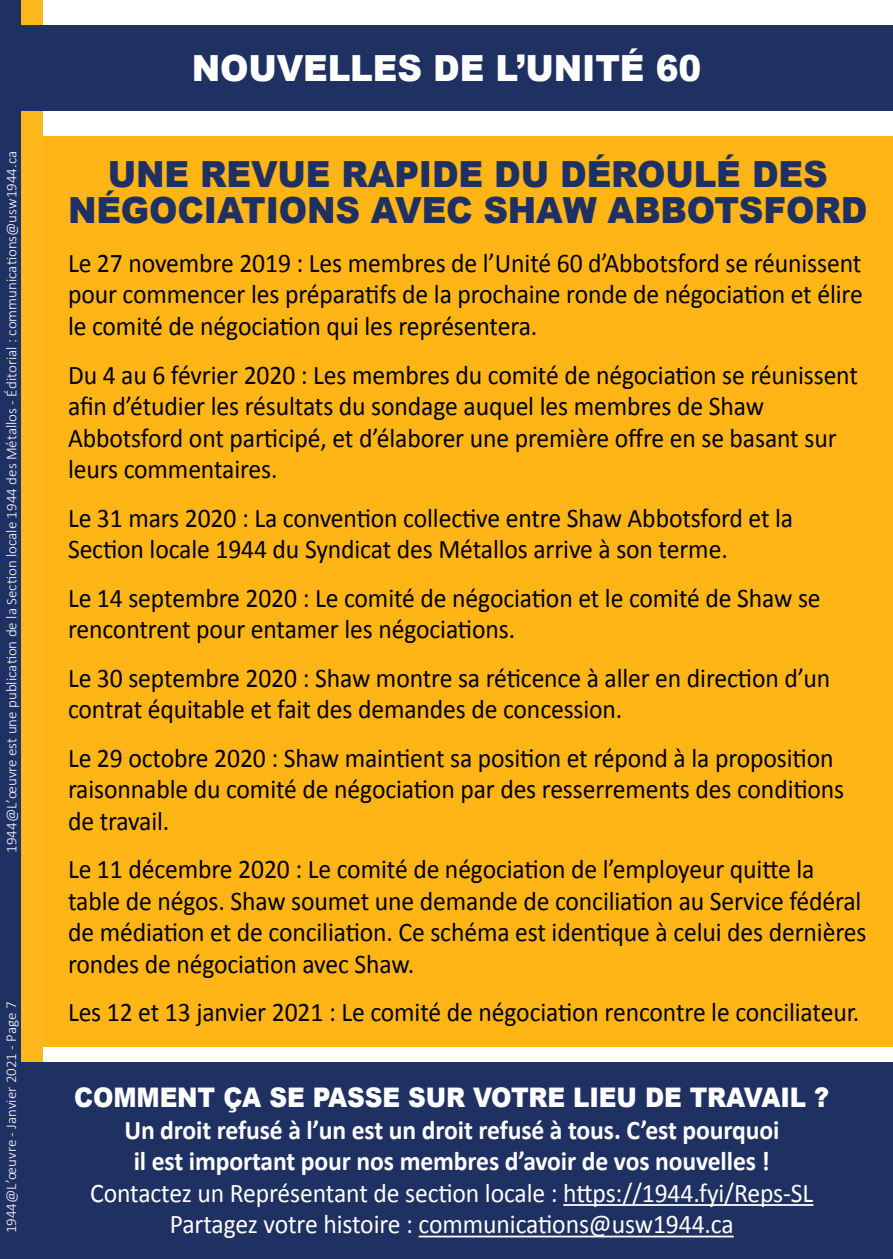
<style>
.page{position:relative;width:893px;height:1259px;background:#fff}
.page>*{position:absolute;margin:0;border:0;box-sizing:border-box;transform-origin:0 0}
.t1{font:900 36px/36px "Arial";letter-spacing:-.005em;color:#1f3162;text-align:center;scale:.95 1}
.t2{font:900 36px "Arial";letter-spacing:-.005em;color:#fff;scale:.95 1}
.t3{font:27px/31.5px "Calibri";letter-spacing:-.005em;color:#000;scale:.95 1}
.t4{font:27px "Calibri";letter-spacing:-.005em;color:#fff;scale:.95 1}
.t5{font:700 27px/31.5px "Calibri";letter-spacing:-.005em;color:#fff;text-align:center;scale:.95 1}
.t6{font:900 27px "Arial";letter-spacing:-.005em;color:#fff;scale:.91 1}
.t7{font:300 15px "Calibri";color:#fff}
</style>
<div class="page">
<div style="left:0;top:0;width:21px;height:1259px;background:#1f3162"></div>
<div style="left:21px;top:0;width:22px;height:1259px;background:#ffb71e"></div>
<div style="left:43px;top:136px;width:850px;height:910px;background:#ffb515"></div>
<div style="left:0;top:26px;width:893px;height:85px;background:#1f3162"></div>
<div style="left:11px;top:1062px;width:882px;height:197px;background:#1f3162"></div>
<hr style="left:563px;top:1204px;width:250px;height:2px;background:#fff">
<hr style="left:419px;top:1235px;width:315px;height:2px;background:#fff">
<p class="t7" style="left:2px;top:853px;width:703px;rotate:-90deg">1944@L’œuvre est une publication de la Section locale 1944 des Métallos - Éditorial : communications@usw1944.ca</p>
<p class="t7" style="left:2px;top:1233px;width:233px;rotate:-90deg">1944@L’œuvre - Janvier 2021 - Page 7</p>
<h1 class="t2" style="left:192px;top:42px;width:538px">NOUVELLES DE L’UNITÉ 60</h1>
<h1 class="t1" style="left:68px;top:155px;width:843px">UNE REVUE RAPIDE DU DÉROULÉ DES<br>NÉGOCIATIONS AVEC SHAW ABBOTSFORD</h1>
<p class="t3" style="left:68px;top:247px;width:838px;text-align:justify">Le 27 novembre 2019 : Les membres de l’Unité 60 d’Abbotsford se réunissent pour commencer les préparatifs de la prochaine ronde de négociation et élire le comité de négociation qui les représentera.</p>
<p class="t3" style="left:68px;top:359px;width:833px">Du 4 au 6 février 2020 : Les membres du comité de négociation se réunissent afin d’étudier les résultats du sondage auquel les membres de Shaw Abbotsford ont participé, et d’élaborer une première offre en se basant sur leurs commentaires.</p>
<p class="t3" style="left:68px;top:502px;width:765px">Le 31 mars 2020 : La convention collective entre Shaw Abbotsford et la<br>Section locale 1944 du Syndicat des Métallos arrive à son terme.</p>
<p class="t3" style="left:68px;top:582px;width:794px">Le 14 septembre 2020 : Le comité de négociation et le comité de Shaw se rencontrent pour entamer les négociations.</p>
<p class="t3" style="left:68px;top:662px;width:804px">Le 30 septembre 2020 : Shaw montre sa réticence à aller en direction d’un contrat équitable et fait des demandes de concession.</p>
<p class="t3" style="left:68px;top:742px;width:819px">Le 29 octobre 2020 : Shaw maintient sa position et répond à la proposition raisonnable du comité de négociation par des resserrements des conditions de travail.</p>
<p class="t3" style="left:68px;top:853px;width:842px">Le 11 décembre 2020 : Le comité de négociation de l’employeur quitte la table de négos. Shaw soumet une demande de conciliation au Service fédéral de médiation et de conciliation. Ce schéma est identique à celui des dernières rondes de négociation avec Shaw.</p>
<p class="t3" style="left:68px;top:996px;width:834px">Les 12 et 13 janvier 2021 : Le comité de négociation rencontre le conciliateur.</p>
<p class="t6" style="left:74px;top:1078px;width:831px">COMMENT ÇA SE PASSE SUR VOTRE LIEU DE TRAVAIL ?</p>
<p class="t5" style="left:124px;top:1114px;width:691px">Un droit refusé à l’un est un droit refusé à tous. C’est pourquoi il est important pour nos membres d’avoir de vos nouvelles !</p>
<p class="t4" style="left:90px;top:1176px;width:763px">Contactez un Représentant de section locale : https://1944.fyi/Reps-SL</p>
<p class="t4" style="left:170px;top:1207px;width:595px">Partagez votre histoire : communications@usw1944.ca</p>
</div>
